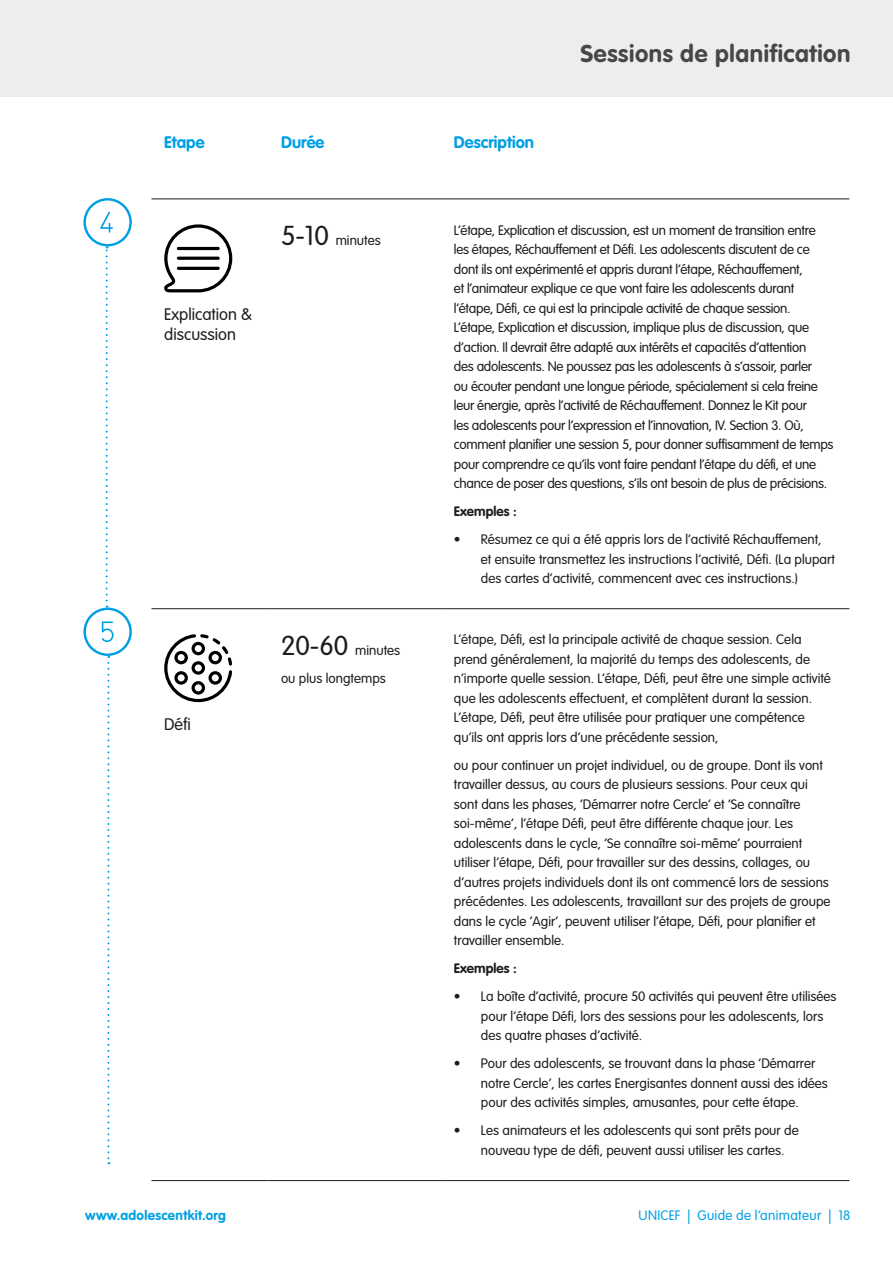
<style>
.page{position:relative;width:893px;height:1263px;background:#fff}
.page>*{position:absolute;margin:0;border:0;box-sizing:border-box;transform-origin:0 0}
.t1{font:700 24px "VAG Rounded";letter-spacing:.025em;color:#484747}
.t2{font:300 16.5px/19.5px "VAG Rounded";color:#1d1d1b}
.t3{font:700 16.5px "VAG Rounded";color:#009fe3}
.t4{font:300 13.5px/19.5px "VAG Rounded";color:#1d1d1b}
.t5{font:300 13.5px/19.5px "VAG Rounded";letter-spacing:-.02em;color:#1d1d1b}
.t6{font:300 13.5px "VAG Rounded";letter-spacing:.025em;color:#009fe3}
.t7{font:700 13.5px "VAG Rounded";letter-spacing:.025em;color:#009fe3}
.t8{font:700 13.5px "VAG Rounded";color:#1d1d1b}
.s1{font-size:27px}
</style>
<div class="page">
<div style="left:0;top:0;width:893px;height:97px;background:#ededed"></div>
<hr style="left:151px;top:608px;width:117px;height:1px;background:#1d1d1b">
<hr style="left:268px;top:608px;width:173px;height:1px;background:#1d1d1b">
<hr style="left:441px;top:608px;width:408px;height:1px;background:#1d1d1b">
<hr style="left:151px;top:1180px;width:117px;height:1px;background:#1d1d1b">
<hr style="left:268px;top:1180px;width:173px;height:1px;background:#1d1d1b">
<hr style="left:441px;top:1180px;width:408px;height:1px;background:#1d1d1b">
<hr style="left:151px;top:199px;width:117px;height:1px;background:#1d1d1b">
<hr style="left:268px;top:199px;width:173px;height:1px;background:#1d1d1b">
<hr style="left:441px;top:199px;width:408px;height:1px;background:#1d1d1b">
<svg style="left:164px;top:224px;width:68px;height:68px"></svg>
<hr style="left:177px;top:247px;width:43px;height:3px;background:#000;border-radius:2px">
<hr style="left:177px;top:257px;width:43px;height:3px;background:#000;border-radius:2px">
<hr style="left:177px;top:267px;width:43px;height:3px;background:#000;border-radius:2px">
<svg style="left:164px;top:634px;width:68px;height:68px"></svg>
<div style="left:83px;top:608px;width:49px;height:48px;border:2px solid #009fe3;border-radius:50%"></div>
<svg style="left:102px;top:621px;width:12px;height:21px"></svg>
<svg style="left:106px;top:246px;width:2px;height:362px"></svg>
<svg style="left:107px;top:656px;width:2px;height:508px"></svg>
<div style="left:83px;top:198px;width:49px;height:48px;border:2px solid #009fe3;border-radius:50%"></div>
<svg style="left:100px;top:212px;width:13px;height:21px"></svg>
<p class="t3" style="left:164px;top:133px;width:42px">Etape</p>
<p class="t3" style="left:281px;top:133px;width:45px">Durée</p>
<p class="t3" style="left:454px;top:133px;width:82px">Description</p>
<h1 class="t1" style="left:580px;top:39px;width:271px">Sessions de planification</h1>
<p class="t2" style="left:164px;top:305px;width:89px">Explication &amp; discussion</p>
<p class="t2" style="left:164px;top:715px;width:28px">Défi</p>
<p class="t4" style="left:281px;top:231px;width:101px"><span class="s1">5-10</span> minutes</p>
<p class="t5" style="left:454px;top:221px;width:381px">L’étape, Explication et discussion, est un moment de transition entre les étapes, Réchauffement et Défi. Les adolescents discutent de ce dont ils ont expérimenté et appris durant l’étape, Réchauffement,<br>et l’animateur explique ce que vont faire les adolescents durant l’étape, Défi, ce qui est la principale activité de chaque session.<br>L’étape, Explication et discussion, implique plus de discussion, que d’action. Il devrait être adapté aux intérêts et capacités d’attention<br>des adolescents. Ne poussez pas les adolescents à s’assoir, parler<br>ou écouter pendant une longue période, spécialement si cela freine leur énergie, après l’activité de Réchauffement. Donnez le Kit pour<br>les adolescents pour l’expression et l’innovation, IV. Section 3. Où, comment planifier une session 5, pour donner suffisamment de temps pour comprendre ce qu’ils vont faire pendant l’étape du défi, et une chance de poser des questions, s’ils ont besoin de plus de précisions.</p>
<p class="t8" style="left:454px;top:503px;width:64px">Exemples :</p>
<p class="t4" style="left:481px;top:530px;width:355px;text-indent:-27px">• Résumez ce qui a été appris lors de l’activité Réchauffement, et ensuite transmettez les instructions l’activité, Défi. (La plupart des cartes d’activité, commencent avec ces instructions.)</p>
<p class="t4" style="left:281px;top:636px;width:121px;line-height:28px"><span class="s1">20-60</span> minutes ou plus longtemps</p>
<p class="t4" style="left:454px;top:630px;width:379px">L’étape, Défi, est la principale activité de chaque session. Cela prend généralement, la majorité du temps des adolescents, de n’importe quelle session. L’étape, Défi, peut être une simple activité que les adolescents effectuent, et complètent durant la session.<br>L’étape, Défi, peut être utilisée pour pratiquer une compétence qu’ils ont appris lors d’une précédente session,</p>
<p class="t4" style="left:454px;top:756px;width:378px">ou pour continuer un projet individuel, ou de groupe. Dont ils vont travailler dessus, au cours de plusieurs sessions. Pour ceux qui sont dans les phases, ‘Démarrer notre Cercle’ et ‘Se connaître soi-même’, l’étape Défi, peut être différente chaque jour. Les adolescents dans le cycle, ‘Se connaître soi-même’ pourraient utiliser l’étape, Défi, pour travailler sur des dessins, collages, ou d’autres projets individuels dont ils ont commencé lors de sessions précédentes. Les adolescents, travaillant sur des projets de groupe dans le cycle ‘Agir’, peuvent utiliser l’étape, Défi, pour planifier et travailler ensemble.</p>
<p class="t8" style="left:454px;top:961px;width:64px">Exemples :</p>
<p class="t4" style="left:481px;top:987px;width:357px;text-indent:-27px">• La boîte d’activité, procure 50 activités qui peuvent être utilisées pour l’étape Défi, lors des sessions pour les adolescents, lors des quatre phases d’activité.</p>
<p class="t4" style="left:481px;top:1054px;width:349px;text-indent:-27px">• Pour des adolescents, se trouvant dans la phase ‘Démarrer notre Cercle’, les cartes Energisantes donnent aussi des idées pour des activités simples, amusantes, pour cette étape.</p>
<p class="t4" style="left:481px;top:1121px;width:319px;text-indent:-27px">• Les animateurs et les adolescents qui sont prêts pour de nouveau type de défi, peuvent aussi utiliser les cartes.</p>
<p class="t7" style="left:85px;top:1207px;width:143px">www.adolescentkit.org</p>
<p class="t6" style="left:639px;top:1208px;width:213px">UNICEF | Guide de l’animateur | 18</p>
</div>
